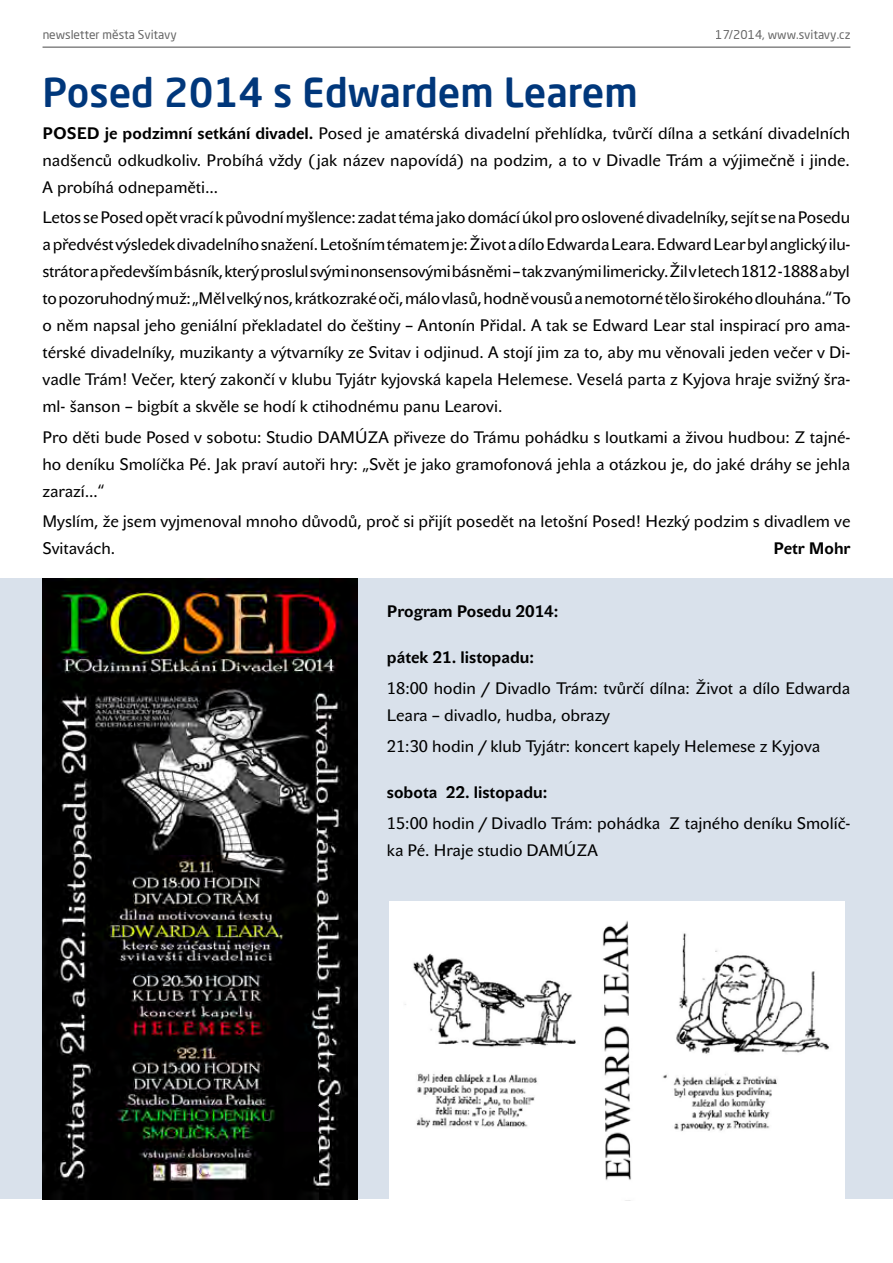
<style>
.page{position:relative;width:893px;height:1263px;background:#fff}
.page>*{position:absolute;margin:0;border:0;box-sizing:border-box;transform-origin:0 0}
.t1{font:500 39.45px "Neo Sans Pro";color:#00377b}
.t2{font:16.5px/27px "John Sans Text Pro";color:#000;text-align:justify}
.t3{font:700 16.5px "John Sans Text Pro";color:#000}
.t4{font:12px "Neo Sans Pro";color:#000}
.s1{font-weight:700}
</style>
<div class="page">
<hr style="left:43px;top:47px;width:807px;height:1px;background:#000">
<div style="left:0;top:578px;width:893px;height:621px;background:#d9e1eb"></div>
<img style="left:43px;top:578px;width:314px;height:621px">
<img style="left:389px;top:901px;width:455px;height:298px">
<p class="t4" style="left:43px;top:27px;width:136px">newsletter města Svitavy</p>
<p class="t4" style="left:716px;top:27px;width:136px">17/2014, www.svitavy.cz</p>
<h1 class="t1" style="left:43px;top:67px;width:597px">Posed 2014 s Edwardem Learem</h1>
<p class="t2" style="left:43px;top:120px;width:809px"><span class="s1">POSED je podzimní setkání divadel.</span> Posed je amatérská divadelní přehlídka, tvůrčí dílna a setkání divadelních nadšenců odkudkoliv. Probíhá vždy ( jak název napovídá) na podzim, a to v Divadle Trám a výjimečně i jinde.<br>A probíhá odnepaměti…</p>
<p class="t2" style="left:43px;top:204px;width:810px">Letos se Posed opět vrací k původní myšlence: zadat téma jako domácí úkol pro oslovené divadelníky, sejít se na Posedu a předvést výsledek divadelního snažení. Letošním tématem je: Život a dílo Edwarda Leara. Edward Lear byl anglický ilu&shy;strátor a především básník, který proslul svými nonsensovými básněmi – tak zvanými limericky. Žil v letech 1812 -1888 a byl to pozoruhodný muž: „Měl velký nos, krátkozraké oči, málo vlasů, hodně vousů a nemotorné tělo širokého dlouhána.“ To o něm napsal jeho geniální překladatel do češtiny – Antonín Přidal. A tak se Edward Lear stal inspirací pro ama&shy;térské divadelníky, muzikanty a výtvarníky ze Svitav i odjinud. A stojí jim za to, aby mu věnovali jeden večer v Di&shy;vadle Trám! Večer, který zakončí v klubu Tyjátr kyjovská kapela Helemese. Veselá parta z Kyjova hraje svižný šra&shy;ml- šanson – bigbít a skvěle se hodí k ctihodnému panu Learovi.</p>
<p class="t2" style="left:43px;top:424px;width:809px">Pro děti bude Posed v sobotu: Studio DAMÚZA přiveze do Trámu pohádku s loutkami a živou hudbou: Z tajné&shy;ho deníku Smolíčka Pé. Jak praví autoři hry: „Svět je jako gramofonová jehla a otázkou je, do jaké dráhy se jehla zarazí…“</p>
<p class="t2" style="left:43px;top:508px;width:809px">Myslím, že jsem vyjmenoval mnoho důvodů, proč si přijít posedět na letošní Posed! Hezký podzim s divadlem ve<br>Svitavách.</p>
<p class="t3" style="left:774px;top:539px;width:78px">Petr Mohr</p>
<p class="t3" style="left:387px;top:601px;width:173px">Program Posedu 2014:</p>
<p class="t3" style="left:387px;top:647px;width:149px">pátek 21. listopadu:</p>
<p class="t2" style="left:387px;top:675px;width:465px">18:00 hodin / Divadlo Trám: tvůrčí dílna: Život a dílo Edwarda<br>Leara – divadlo, hudba, obrazy</p>
<p class="t2" style="left:387px;top:733px;width:435px">21:30 hodin / klub Tyjátr: koncert kapely Helemese z Kyjova</p>
<p class="t3" style="left:387px;top:783px;width:162px">sobota 22. listopadu:</p>
<p class="t2" style="left:387px;top:810px;width:465px">15:00 hodin / Divadlo Trám: pohádka Z tajného deníku Smolíč&shy;ka Pé. Hraje studio DAMÚZA</p>
</div>
